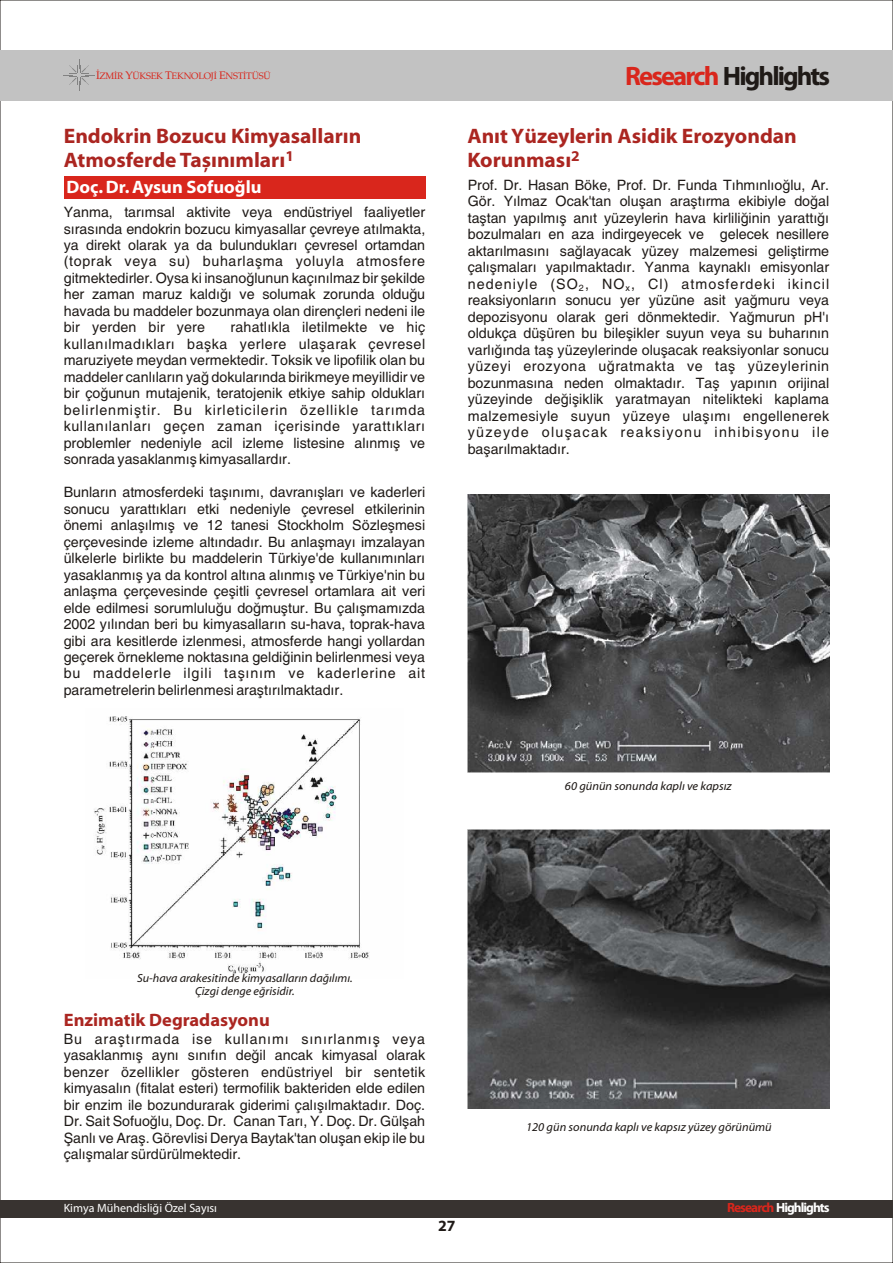
<style>
.page{position:relative;width:893px;height:1263px;background:#fff}
.page>*{position:absolute;margin:0;border:0;box-sizing:border-box;transform-origin:0 0}
.t1{font:700 26.7px "Myriad Pro";letter-spacing:-.07em;color:#1f1a17}
.t2{font:21px/24px "Myriad Web,Bold";color:#ab2621}
.t3{font:18px "Myriad Web,Bold";color:#ab2621}
.t4{font:18px "Myriad Web,Bold";color:#fff}
.t5{font:700 15.6px "Myriad Pro";color:#1f1a17}
.t6{font:15px "Myriad Web,Bold";color:#ab2621}
.t7{font:14.25px/16.5px "Helvetica";color:#1f1a17;text-align:justify}
.t8{font:700 13.35px "Myriad Pro";letter-spacing:-.07em;color:#fff}
.t9{font:12px "Myriad Web,Italic";color:#1f1a17}
.t10{font:12px "Myriad Pro";color:#fff}
.t11{font:11.85px/13.5px "Myriad Web,Italic";color:#1f1a17;text-align:center}
.t12{font:9.3px "Palatino";letter-spacing:-.025em;color:#d9261c}
.s1{font-size:10.95px}
.s2{color:#d9261c}
</style>
<div class="page">
<div style="left:0;top:1200px;width:893px;height:17px;background:#383330"></div>
<div style="left:0;top:50px;width:893px;height:50px;background:#c2c2c2"></div>
<svg style="left:64px;top:60px;width:30px;height:30px"></svg>
<div style="left:64px;top:176px;width:361px;height:22px;background:#d9261c"></div>
<img style="left:94px;top:716px;width:276px;height:260px">
<img style="left:468px;top:494px;width:361px;height:278px">
<img style="left:468px;top:830px;width:362px;height:278px">
<p class="t12" style="left:96px;top:72px;width:176px"><span class="s1">Ý</span>ZMÝR <span class="s1">Y</span>ÜKSEK <span class="s1">T</span>EKNOLOJÝ <span class="s1">E</span>NSTÝTÜSÜ</p>
<h2 class="t2" style="left:64px;top:125px;width:299px">Endokrin Bozucu Kimyasallarýn<br>Atmosferde Taþýnýmlarý</h2>
<p class="t6" style="left:285px;top:150px;width:10px">1</p>
<p class="t4" style="left:66px;top:180px;width:197px">Doç. Dr. Aysun Sofuoðlu</p>
<p class="t7" style="left:64px;top:205px;width:363px">Yanma, tarýmsal aktivite veya endüstriyel faaliyetler sýrasýnda endokrin bozucu kimyasallar çevreye atýlmakta, ya direkt olarak ya da bulunduklarý çevresel ortamdan (toprak veya su) buharlaþma yoluyla atmosfere gitmektedirler. Oysa ki insanoðlunun kaçýnýlmaz bir þekilde her zaman maruz kaldýðý ve solumak zorunda olduðu havada bu maddeler bozunmaya olan dirençleri nedeni ile bir yerden bir yere</p>
<p class="t7" style="left:64px;top:320px;width:363px;text-indent:167px">rahatlýkla iletilmekte ve hiç kullanýlmadýklarý baþka yerlere ulaþarak çevresel maruziyete meydan vermektedir. Toksik ve lipofilik olan bu maddeler canlýlarýn yað dokularýnda birikmeye meyillidir ve bir çoðunun mutajenik, teratojenik etkiye sahip olduklarý belirlenmiþtir. Bu kirleticilerin özellikle tarýmda kullanýlanlarý geçen zaman içerisinde yarattýklarý problemler nedeniyle acil izleme listesine alýnmýþ ve sonrada yasaklanmýþ kimyasallardýr.</p>
<p class="t7" style="left:64px;top:485px;width:363px">Bunlarýn atmosferdeki taþýnýmý, davranýþlarý ve kaderleri sonucu yarattýklarý etki nedeniyle çevresel etkilerinin önemi anlaþýlmýþ ve 12 tanesi Stockholm Sözleþmesi çerçevesinde izleme altýndadýr. Bu anlaþmayý imzalayan ülkelerle birlikte bu maddelerin Türkiye'de kullanýmýnlarý yasaklanmýþ ya da kontrol altýna alýnmýþ ve Türkiye'nin bu anlaþma çerçevesinde çeþitli çevresel ortamlara ait veri elde edilmesi sorumluluðu doðmuþtur. Bu çalýþmamýzda 2002 yýlýndan beri bu kimyasallarýn su-hava, toprak-hava gibi ara kesitlerde izlenmesi, atmosferde hangi yollardan geçerek örnekleme noktasýna geldiðinin belirlenmesi veya bu maddelerle ilgili taþýným ve kaderlerine ait parametrelerin belirlenmesi araþtýrýlmaktadýr.</p>
<h1 class="t1" style="left:625px;top:65px;width:206px"><span class="s2">Research</span> Highlights</h1>
<h2 class="t2" style="left:467px;top:125px;width:331px">Anýt Yüzeylerin Asidik Erozyondan<br>Korunmasý<sup>2</sup></h2>
<p class="t7" style="left:468px;top:178px;width:363px">Prof. Dr. Hasan Böke, Prof. Dr. Funda Týhmýnlýoðlu, Ar.<br>Gör. Yýlmaz Ocak'tan oluþan araþtýrma ekibiyle doðal taþtan yapýlmýþ anýt yüzeylerin hava kirliliðinin yarattýðý bozulmalarý en aza indirgeyecek ve gelecek nesillere aktarýlmasýný saðlayacak yüzey malzemesi geliþtirme çalýþmalarý yapýlmaktadýr. Yanma kaynaklý emisyonlar nedeniyle (SO<sub>2</sub>, NO<sub>x</sub>, Cl) atmosferdeki ikincil reaksiyonlarýn sonucu yer yüzüne asit yaðmuru veya depozisyonu olarak geri dönmektedir. Yaðmurun pH'ý oldukça düþüren bu bileþikler suyun veya su buharýnýn varlýðýnda taþ yüzeylerinde oluþacak reaksiyonlar sonucu yüzeyi erozyona uðratmakta ve taþ yüzeylerinin bozunmasýna neden olmaktadýr. Taþ yapýnýn orijinal yüzeyinde deðiþiklik yaratmayan nitelikteki kaplama malzemesiyle suyun yüzeye ulaþýmý engellenerek yüzeyde oluþacak reaksiyonu inhibisyonu ile baþarýlmaktadýr.</p>
<p class="t9" style="left:565px;top:782px;width:168px">60 günün sonunda kaplý ve kapsýz</p>
<p class="t11" style="left:137px;top:972px;width:217px">Su-hava arakesitinde kimyasallarýn daðýlýmý.<br>Çizgi denge eðrisidir.</p>
<p class="t3" style="left:64px;top:1013px;width:208px">Enzimatik Degradasyonu</p>
<p class="t7" style="left:64px;top:1032px;width:363px">Bu araþtýrmada ise kullanýmý sýnýrlanmýþ veya yasaklanmýþ ayný sýnýfýn deðil ancak kimyasal olarak benzer özellikler gösteren endüstriyel bir sentetik kimyasalýn (fitalat esteri) termofilik bakteriden elde edilen bir enzim ile bozundurarak giderimi çalýþýlmaktadýr. Doç.<br>Dr. Sait Sofuoðlu, Doç. Dr. Canan Tarý, Y. Doç. Dr. Gülþah Þanlý ve Araþ. Görevlisi Derya Baytak'tan oluþan ekip ile bu çalýþmalar sürdürülmektedir.</p>
<p class="t10" style="left:64px;top:1203px;width:155px">Kimya Mühendisliði Özel Sayýsý</p>
<p class="t5" style="left:438px;top:1219px;width:19px">27</p>
<p class="t9" style="left:526px;top:1123px;width:247px">120 gün sonunda kaplý ve kapsýz yüzey görünümü</p>
<p class="t8" style="left:727px;top:1202px;width:104px"><span class="s2">Research</span> Highlights</p>
</div>
